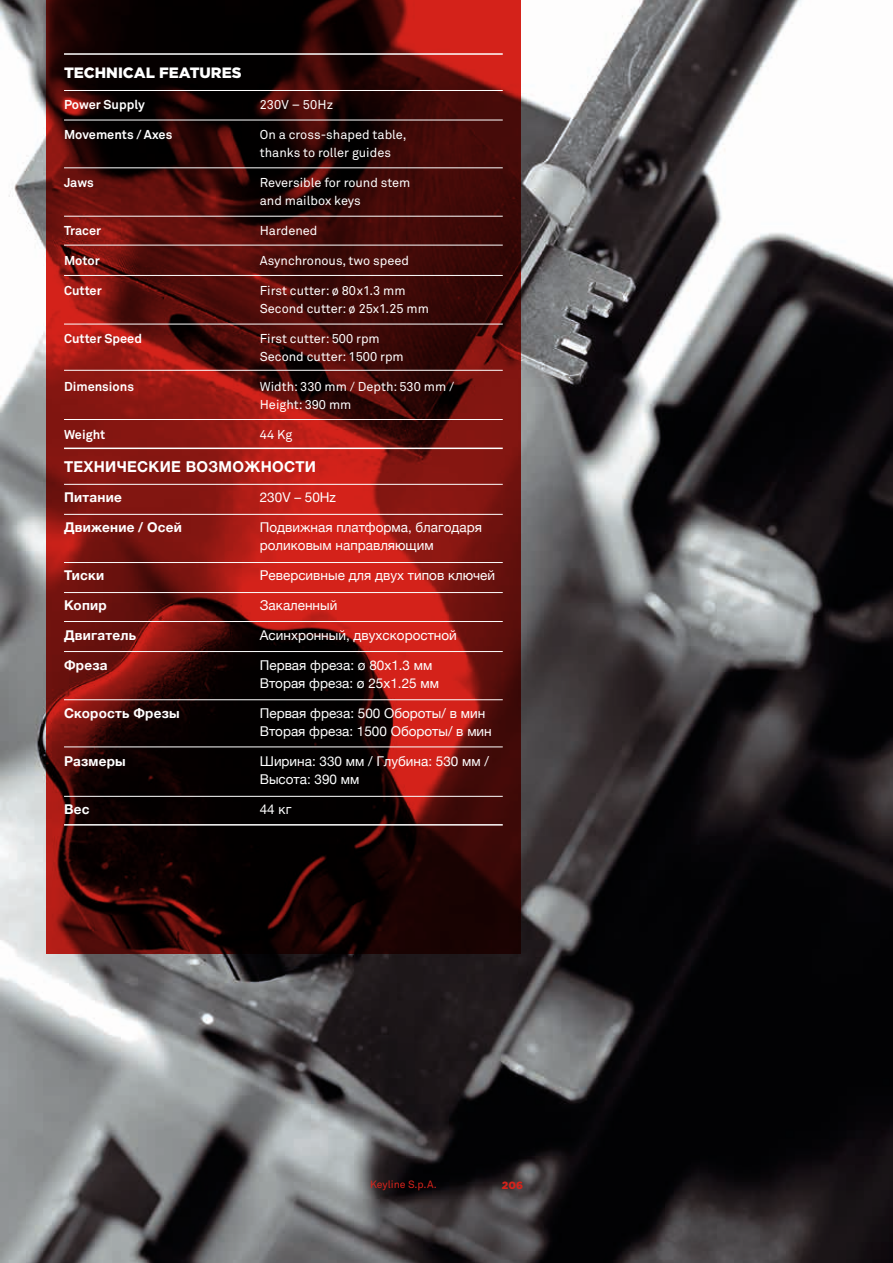
<style>
.page{position:relative;width:893px;height:1263px;background:#fff}
.page>*{position:absolute;margin:0;border:0;box-sizing:border-box;transform-origin:0 0}
.t1{font:700 15px "Helvetica Neue";letter-spacing:.02em;color:#fff}
.t2{font:900 15px "Gotham HTF";color:#fff}
.t3{font:13.5px/18px "Helvetica Neue";color:#fff}
.t4{font:700 13.5px "Helvetica Neue";letter-spacing:.02em;color:#fff}
.t5{font:12.75px/18px "Akkurat Pro";color:#fff}
.t6{font:700 12.75px "Akkurat Pro";color:#fff}
.t7{font:10.5px "Akkurat Pro";color:#d5231b}
.t8{font:900 10.5px "Gotham HTF";color:#d5231b}
</style>
<div class="page">
<img style="left:0;top:0;width:893px;height:1263px">
<svg style="left:46px;top:0;width:475px;height:954px"></svg>
<hr style="left:64px;top:824px;width:439px;height:1px;background:#fff">
<hr style="left:64px;top:699px;width:439px;height:1px;background:#fff">
<hr style="left:64px;top:651px;width:439px;height:1px;background:#fff">
<hr style="left:64px;top:747px;width:439px;height:1px;background:#fff">
<hr style="left:64px;top:562px;width:439px;height:1px;background:#fff">
<hr style="left:64px;top:796px;width:439px;height:1px;background:#fff">
<hr style="left:64px;top:621px;width:439px;height:1px;background:#fff">
<hr style="left:64px;top:592px;width:439px;height:1px;background:#fff">
<hr style="left:64px;top:514px;width:439px;height:1px;background:#fff">
<hr style="left:64px;top:484px;width:439px;height:1px;background:#fff">
<hr style="left:64px;top:448px;width:439px;height:1px;background:#fff">
<hr style="left:64px;top:324px;width:439px;height:1px;background:#fff">
<hr style="left:64px;top:370px;width:439px;height:1px;background:#fff">
<hr style="left:64px;top:419px;width:439px;height:1px;background:#fff">
<hr style="left:64px;top:275px;width:439px;height:1px;background:#fff">
<hr style="left:64px;top:245px;width:439px;height:1px;background:#fff">
<hr style="left:64px;top:216px;width:439px;height:1px;background:#fff">
<hr style="left:64px;top:120px;width:439px;height:1px;background:#fff">
<hr style="left:64px;top:168px;width:439px;height:1px;background:#fff">
<hr style="left:64px;top:90px;width:439px;height:1px;background:#fff">
<hr style="left:64px;top:53px;width:439px;height:2px;background:#fff">
<p class="t2" style="left:64px;top:64px;width:179px">TECHNICAL FEATURES</p>
<p class="t6" style="left:64px;top:96px;width:82px">Power Supply</p>
<p class="t6" style="left:64px;top:126px;width:110px">Movements / Axes</p>
<p class="t6" style="left:64px;top:174px;width:31px">Jaws</p>
<p class="t6" style="left:64px;top:222px;width:39px">Tracer</p>
<p class="t6" style="left:64px;top:252px;width:37px">Motor</p>
<p class="t6" style="left:64px;top:282px;width:39px">Cutter</p>
<p class="t6" style="left:64px;top:330px;width:79px">Cutter Speed</p>
<p class="t6" style="left:64px;top:378px;width:72px">Dimensions</p>
<p class="t6" style="left:64px;top:426px;width:43px">Weight</p>
<p class="t5" style="left:260px;top:95px;width:75px">230V – 50Hz</p>
<p class="t5" style="left:260px;top:125px;width:148px">On a cross-shaped table, thanks to roller guides</p>
<p class="t5" style="left:260px;top:173px;width:152px">Reversible for round stem and mailbox keys</p>
<p class="t5" style="left:260px;top:221px;width:59px">Hardened</p>
<p class="t5" style="left:260px;top:251px;width:151px">Asynchronous, two speed</p>
<p class="t5" style="left:260px;top:281px;width:171px">First cutter: ø 80x1.3 mm<br>Second cutter: ø 25x1.25 mm</p>
<p class="t5" style="left:260px;top:329px;width:145px">First cutter: 500 rpm<br>Second cutter: 1500 rpm</p>
<p class="t5" style="left:260px;top:377px;width:196px">Width: 330 mm / Depth: 530 mm /<br>Height: 390 mm</p>
<p class="t5" style="left:260px;top:425px;width:34px">44 Kg</p>
<p class="t1" style="left:64px;top:455px;width:254px">ТЕХНИЧЕСКИЕ ВОЗМОЖНОСТИ</p>
<p class="t4" style="left:64px;top:487px;width:59px">Питание</p>
<p class="t4" style="left:64px;top:517px;width:119px">Движение / Осей</p>
<p class="t4" style="left:64px;top:565px;width:42px">Тиски</p>
<p class="t4" style="left:64px;top:595px;width:44px">Копир</p>
<p class="t4" style="left:64px;top:625px;width:74px">Двигатель</p>
<p class="t4" style="left:64px;top:655px;width:45px">Фреза</p>
<p class="t4" style="left:64px;top:703px;width:117px">Скорость Фрезы</p>
<p class="t4" style="left:64px;top:751px;width:63px">Размеры</p>
<p class="t4" style="left:64px;top:799px;width:27px">Вес</p>
<p class="t3" style="left:260px;top:489px;width:78px">230V – 50Hz</p>
<p class="t3" style="left:260px;top:519px;width:224px">Подвижная платформа, благодаря роликовым направляющим</p>
<p class="t3" style="left:260px;top:567px;width:237px">Реверсивные для двух типов ключей</p>
<p class="t3" style="left:260px;top:597px;width:79px">Закаленный</p>
<p class="t3" style="left:260px;top:627px;width:199px">Асинхронный, двухскоростной</p>
<p class="t3" style="left:260px;top:657px;width:181px">Первая фреза: ø 80x1.3 мм<br>Вторая фреза: ø 25x1.25 мм</p>
<p class="t3" style="left:260px;top:705px;width:233px">Первая фреза: 500 Обороты/ в мин<br>Вторая фреза: 1500 Обороты/ в мин</p>
<p class="t3" style="left:260px;top:753px;width:231px">Ширина: 330 мм / Глубина: 530 мм /<br>Высота: 390 мм</p>
<p class="t3" style="left:260px;top:801px;width:33px">44 кг</p>
<p class="t7" style="left:370px;top:1179px;width:68px">Keyline S.p.A.</p>
<p class="t8" style="left:502px;top:1179px;width:23px">206</p>
</div>
